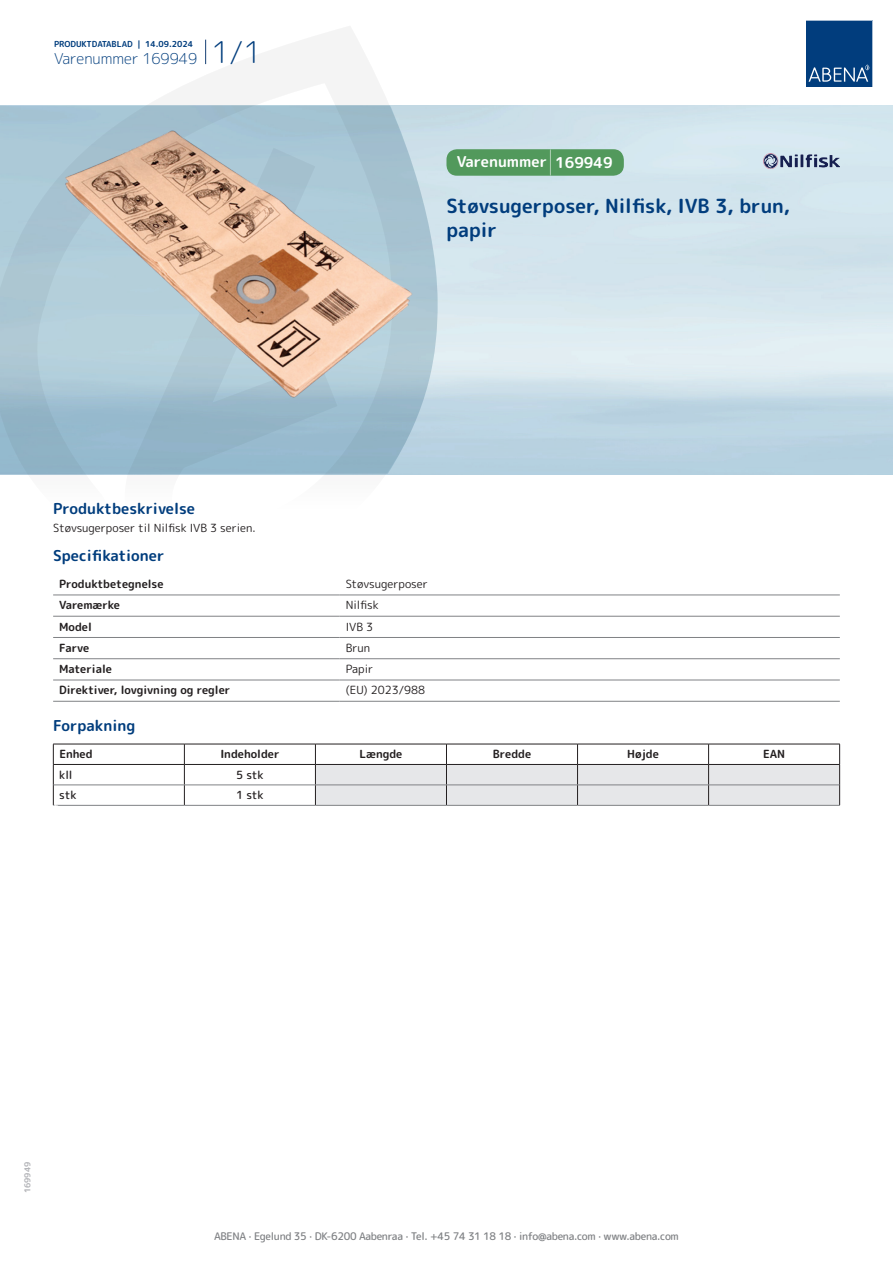
<style>
.page{position:relative;width:893px;height:1263px;background:#fff}
.page>*{position:absolute;margin:0;border:0;box-sizing:border-box;transform-origin:0 0}
.t1{font:700 19.5px/24px "Rounded Mplus 1 c";color:#013d7d}
.t2{font:700 15px "Rounded Mplus 1 c";color:#013d7d}
.t3{font:300 15px "Rounded Mplus 1 c";color:#013d7d}
.t4{font:700 15px "Rounded Mplus 1 c";color:#fff}
.t5{font:700 11.25px "Rounded Mplus 1 c";color:#231f20}
.t6{font:11.25px "Rounded Mplus 1 c";color:#231f20}
.t7{font:500 11.25px "Rounded Mplus 1 c";letter-spacing:-.01em;color:#231f20}
.t8{font:500 10.5px "Rounded Mplus 1 c";letter-spacing:-.03em;color:#808285}
.t9{font:700 10.5px "Rounded Mplus 1 c";color:#fff}
.t10{font:700 8.25px "Rounded Mplus 1 c";color:#013d7d}
.t11{font:700 8.25px "Rounded Mplus 1 c";color:#b2b3b7}
.s1{font-size:30px}
.s2{font-size:25.5px}
</style>
<div class="page">
<svg style="left:0;top:26px;width:439px;height:569px"></svg>
<svg style="left:0;top:106px;width:438px;height:368px;background:#a1c0d0"></svg>
<svg style="left:205px;top:40px;width:1px;height:24px"></svg>
<svg style="left:806px;top:20px;width:67px;height:67px;background:#144b86"></svg>
<img style="left:62px;top:127px;width:354px;height:275px">
<hr style="left:53px;top:595px;width:287px;height:1px;background:#808285">
<hr style="left:340px;top:595px;width:500px;height:1px;background:#808285">
<hr style="left:53px;top:616px;width:287px;height:1px;background:#808285">
<hr style="left:340px;top:616px;width:500px;height:1px;background:#808285">
<hr style="left:53px;top:637px;width:287px;height:1px;background:#808285">
<hr style="left:340px;top:637px;width:500px;height:1px;background:#808285">
<hr style="left:53px;top:658px;width:287px;height:1px;background:#808285">
<hr style="left:340px;top:658px;width:500px;height:1px;background:#808285">
<hr style="left:53px;top:680px;width:287px;height:1px;background:#808285">
<hr style="left:340px;top:680px;width:500px;height:1px;background:#808285">
<hr style="left:53px;top:701px;width:287px;height:1px;background:#808285">
<hr style="left:340px;top:701px;width:500px;height:1px;background:#808285">
<hr style="left:53px;top:744px;width:131px;height:1px;background:#231f20">
<hr style="left:184px;top:744px;width:131px;height:1px;background:#231f20">
<hr style="left:53px;top:764px;width:131px;height:1px;background:#231f20">
<hr style="left:184px;top:764px;width:131px;height:1px;background:#231f20">
<svg style="left:53px;top:744px;width:1px;height:61px"></svg>
<svg style="left:184px;top:744px;width:1px;height:61px"></svg>
<svg style="left:315px;top:744px;width:525px;height:61px"></svg>
<hr style="left:54px;top:785px;width:130px;height:1px;background:#808285">
<hr style="left:184px;top:785px;width:131px;height:1px;background:#808285">
<hr style="left:315px;top:785px;width:131px;height:1px;background:#808285">
<hr style="left:446px;top:785px;width:131px;height:1px;background:#808285">
<hr style="left:577px;top:785px;width:132px;height:1px;background:#808285">
<hr style="left:709px;top:785px;width:130px;height:1px;background:#808285">
<hr style="left:53px;top:805px;width:131px;height:1px;background:#808285">
<hr style="left:184px;top:805px;width:131px;height:1px;background:#808285">
<hr style="left:315px;top:805px;width:131px;height:1px;background:#808285">
<hr style="left:446px;top:805px;width:131px;height:1px;background:#808285">
<hr style="left:577px;top:805px;width:132px;height:1px;background:#808285">
<hr style="left:709px;top:805px;width:131px;height:1px;background:#808285">
<div style="left:446px;top:149px;width:178px;height:27px;background:#52995c;border-radius:10px"></div>
<img style="left:763px;top:153px;width:77px;height:16px">
<p class="t10" style="left:54px;top:38px;width:141px">PRODUKTDATABLAD | 14.09.2024</p>
<h2 class="t3" style="left:54px;top:48px;width:209px">Varenummer 169949 <span class="s1">1/1</span></h2>
<h2 class="t4" style="left:457px;top:151px;width:157px">Varenummer <span class="s2">|</span> 169949</h2>
<h1 class="t1" style="left:446px;top:194px;width:345px">Støvsugerposer, Nilfisk, IVB 3, brun, papir</h1>
<h2 class="t2" style="left:53px;top:498px;width:143px">Produktbeskrivelse</h2>
<p class="t6" style="left:53px;top:520px;width:204px">Støvsugerposer til Nilfisk IVB 3 serien.</p>
<h2 class="t2" style="left:53px;top:545px;width:113px">Specifikationer</h2>
<p class="t5" style="left:59px;top:576px;width:106px">Produktbetegnelse</p>
<p class="t6" style="left:346px;top:576px;width:84px">Støvsugerposer</p>
<p class="t5" style="left:59px;top:597px;width:62px">Varemærke</p>
<p class="t6" style="left:346px;top:597px;width:34px">Nilfisk</p>
<p class="t5" style="left:59px;top:618px;width:34px">Model</p>
<p class="t6" style="left:346px;top:618px;width:29px">IVB 3</p>
<p class="t5" style="left:59px;top:640px;width:32px">Farve</p>
<p class="t6" style="left:346px;top:640px;width:26px">Brun</p>
<p class="t5" style="left:59px;top:661px;width:54px">Materiale</p>
<p class="t6" style="left:346px;top:661px;width:29px">Papir</p>
<p class="t5" style="left:59px;top:682px;width:173px">Direktiver, lovgivning og regler</p>
<p class="t6" style="left:346px;top:682px;width:81px">(EU) 2023/988</p>
<h2 class="t2" style="left:53px;top:715px;width:84px">Forpakning</h2>
<p class="t5" style="left:59px;top:746px;width:35px">Enhed</p>
<p class="t5" style="left:220px;top:746px;width:61px">Indeholder</p>
<p class="t5" style="left:359px;top:746px;width:44px">Længde</p>
<p class="t5" style="left:493px;top:746px;width:40px">Bredde</p>
<p class="t5" style="left:627px;top:746px;width:33px">Højde</p>
<p class="t5" style="left:763px;top:746px;width:24px">EAN</p>
<p class="t7" style="left:59px;top:767px;width:15px">kll</p>
<p class="t7" style="left:236px;top:767px;width:29px">5 stk</p>
<p class="t7" style="left:59px;top:787px;width:19px">stk</p>
<p class="t7" style="left:236px;top:787px;width:29px">1 stk</p>
<p class="t9" style="left:53px;top:801px;width:7px">*</p>
<p class="t11" style="left:22px;top:1193px;width:33px;rotate:-90deg">169949</p>
<p class="t8" style="left:214px;top:1229px;width:466px">ABENA · Egelund 35 · DK-6200 Aabenraa · Tel. +45 74 31 18 18 · info@abena.com · www.abena.com</p>
</div>
